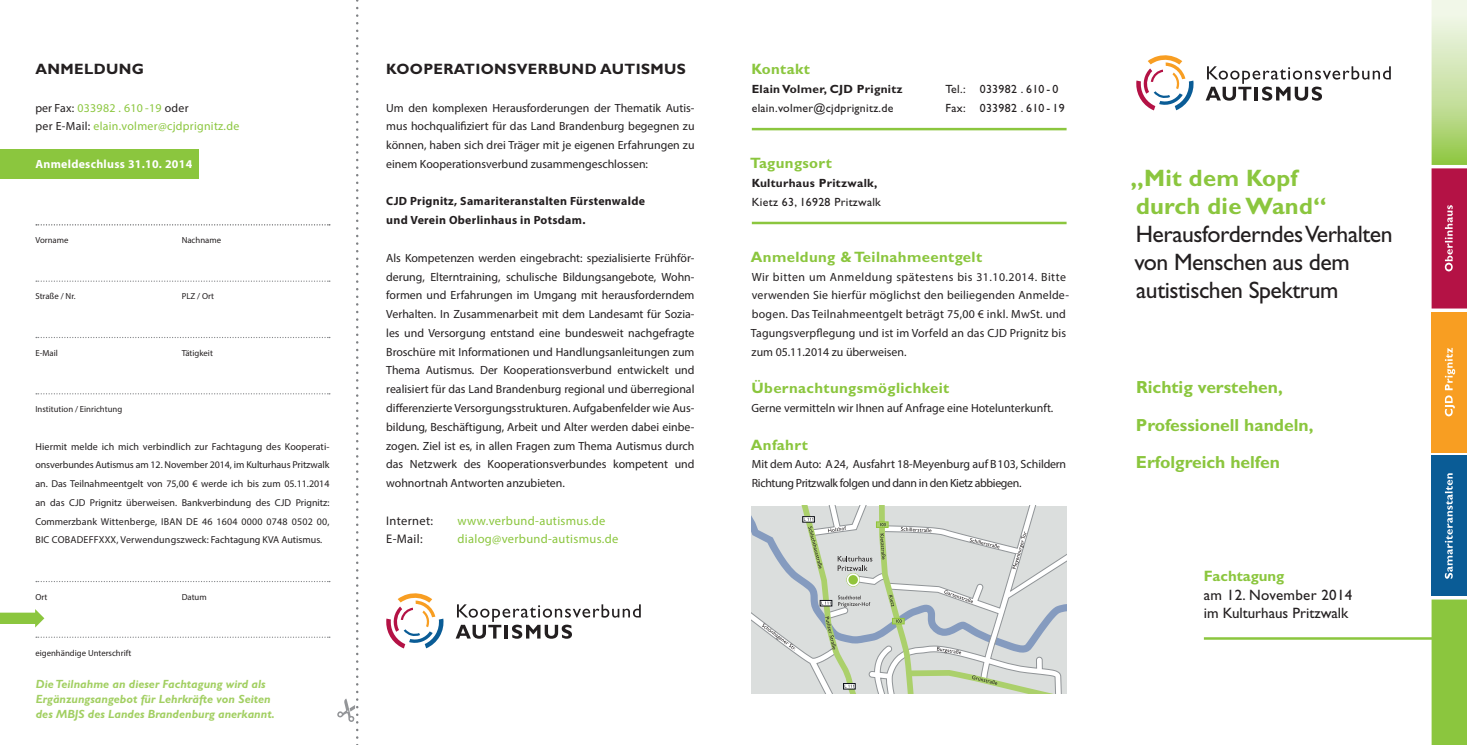
<style>
.page{position:relative;width:1467px;height:745px;background:#fff}
.page>*{position:absolute;margin:0;border:0;box-sizing:border-box;transform-origin:0 0}
.t1{font:23.75px/28.1px "Gill Sans";letter-spacing:-.02em;color:#231f20}
.t2{font:700 23.75px/28.1px "Gill Sans";letter-spacing:.01em;color:#8bc63e}
.t3{font:700 17.5px/37.5px "Gill Sans";color:#8bc63e}
.t4{font:700 15px "Gill Sans";letter-spacing:.025em;color:#8bc63e}
.t5{font:700 15px "Gill Sans";letter-spacing:.025em;color:#231f20}
.t6{font:15px "Gill Sans";color:#231f20}
.t7{font:15px "Gill Sans";letter-spacing:.02em;color:#231f20}
.t8{font:700 15px "Gill Sans";color:#8bc63e}
.t9{font:12.5px "Myriad Pro";letter-spacing:.025em;color:#8bc63e}
.t10{font:12.5px "Myriad Pro";letter-spacing:.025em;color:#231f20}
.t11{font:11.88px/18.8px "Myriad Pro";color:#231f20;text-align:justify}
.t12{font:11.88px/18.8px "Myriad Pro";letter-spacing:.02em;color:#231f20}
.t13{font:italic 700 11.88px/15px "Gill Sans";color:#a2cf62}
.t14{font:11.88px/18.8px "Myriad Pro";letter-spacing:-.025em;color:#231f20}
.t15{font:11.88px "Gill Sans";letter-spacing:.025em;color:#231f20}
.t16{font:700 11.88px "Myriad Pro";letter-spacing:.025em;color:#231f20}
.t17{font:11.88px "Myriad Pro";letter-spacing:.025em;color:#8bc63e}
.t18{font:700 11.88px "Gill Sans";letter-spacing:.025em;color:#231f20}
.t19{font:700 11.88px "Myriad Pro";letter-spacing:.025em;color:#fff}
.t20{font:10px/18.8px "Myriad Pro";color:#231f20;text-align:justify}
.t21{font:8.75px "Myriad Pro";color:#231f20}
.s1{color:#231f20}
</style>
<div class="page">
<hr style="left:1204px;top:636px;width:263px;height:3px;background:#8bc63e">
<hr style="left:752px;top:128px;width:315px;height:2px;background:#8bc63e">
<hr style="left:752px;top:221px;width:315px;height:3px;background:#8bc63e">
<svg style="left:1206px;top:66px;width:185px;height:35px"></svg>
<svg style="left:1136px;top:55px;width:58px;height:55px"></svg>
<div style="left:1431px;top:599px;width:36px;height:145px;background:#8bc63e"></div>
<div style="left:1431px;top:168px;width:36px;height:140px;background:#b41245"></div>
<div style="left:1431px;top:455px;width:36px;height:140px;background:#0a5c96"></div>
<div style="left:1431px;top:312px;width:36px;height:140px;background:#f89e22"></div>
<svg style="left:1445px;top:205px;width:8px;height:66px"></svg>
<svg style="left:1445px;top:347px;width:10px;height:69px"></svg>
<svg style="left:1445px;top:473px;width:8px;height:105px"></svg>
<svg style="left:1431px;top:0;width:36px;height:165px;background:#cae3a7"></svg>
<div style="left:0;top:149px;width:198px;height:29px;background:#8bc63e"></div>
<svg style="left:36px;top:393px;width:294px;height:1px"></svg>
<svg style="left:36px;top:336px;width:294px;height:2px"></svg>
<svg style="left:36px;top:280px;width:294px;height:1px"></svg>
<svg style="left:36px;top:224px;width:294px;height:1px"></svg>
<svg style="left:36px;top:636px;width:294px;height:1px"></svg>
<svg style="left:456px;top:604px;width:185px;height:34px"></svg>
<svg style="left:386px;top:593px;width:58px;height:55px"></svg>
<svg style="left:751px;top:505px;width:316px;height:188px;background:#d2d7d4"></svg>
<svg style="left:337px;top:0;width:21px;height:745px"></svg>
<svg style="left:0;top:609px;width:44px;height:18px"></svg>
<p class="t5" style="left:35px;top:60px;width:110px">ANMELDUNG</p>
<p class="t17" style="left:35px;top:100px;width:155px"><span class="s1">per Fax:</span> 033982 . 610 -19 <span class="s1">oder</span></p>
<p class="t17" style="left:35px;top:119px;width:205px"><span class="s1">per E-Mail:</span> elain.volmer@cjdprignitz.de</p>
<p class="t19" style="left:35px;top:156px;width:158px">Anmeldeschluss 31.10. 2014</p>
<p class="t21" style="left:35px;top:234px;width:35px">Vorname</p>
<p class="t21" style="left:182px;top:234px;width:41px">Nachname</p>
<p class="t21" style="left:35px;top:291px;width:42px">Straße / Nr.</p>
<p class="t21" style="left:182px;top:291px;width:34px">PLZ / Ort</p>
<p class="t21" style="left:35px;top:347px;width:24px">E-Mail</p>
<p class="t21" style="left:182px;top:347px;width:33px">Tätigkeit</p>
<p class="t21" style="left:35px;top:403px;width:88px">Institution / Einrichtung</p>
<p class="t20" style="left:35px;top:436px;width:296px">Hiermit melde ich mich verbindlich zur Fachtagung des Kooperati&shy;onsverbundes Autismus am 12. November 2014, im Kulturhaus Pritzwalk an. Das Teilnahmeentgelt von 75,00 € werde ich bis zum 05.11.2014 an das CJD Prignitz überweisen. Bankverbindung des CJD Prignitz:<br>Commerzbank Wittenberge, IBAN DE 46 1604 0000 0748 0502 00, BIC COBADEFFXXX, Verwendungszweck: Fachtagung KVA Autismus.</p>
<p class="t21" style="left:35px;top:591px;width:13px">Ort</p>
<p class="t21" style="left:182px;top:591px;width:27px">Datum</p>
<p class="t21" style="left:35px;top:647px;width:97px">eigenhändige Unterschrift</p>
<p class="t13" style="left:36px;top:676px;width:240px">Die Teilnahme an dieser Fachtagung wird als<br>Ergänzungsangebot für Lehrkräfte von Seiten des MBJS des Landes Brandenburg anerkannt.</p>
<p class="t5" style="left:386px;top:60px;width:301px">KOOPERATIONSVERBUND AUTISMUS</p>
<p class="t11" style="left:386px;top:98px;width:310px">Um den komplexen Herausforderungen der Thematik Autis&shy;mus hochqualifiziert für das Land Brandenburg begegnen zu können, haben sich drei Träger mit je eigenen Erfahrungen zu einem Kooperationsverbund zusammengeschlossen:</p>
<p class="t16" style="left:386px;top:193px;width:260px">CJD Prignitz, Samariteranstalten Fürstenwalde</p>
<p class="t16" style="left:386px;top:212px;width:201px">und Verein Oberlinhaus in Potsdam.</p>
<p class="t11" style="left:386px;top:248px;width:310px">Als Kompetenzen werden eingebracht: spezialisierte Frühför&shy;derung, Elterntraining, schulische Bildungsangebote, Wohn&shy;formen und Erfahrungen im Umgang mit herausforderndem Verhalten. In Zusammenarbeit mit dem Landesamt für Sozia&shy;les und Versorgung entstand eine bundesweit nachgefragte Broschüre mit Informationen und Handlungsanleitungen zum Thema Autismus. Der Kooperationsverbund entwickelt und realisiert für das Land Brandenburg regional und überregional differenzierte Versorgungsstrukturen. Aufgabenfelder wie Aus&shy;bildung, Beschäftigung, Arbeit und Alter werden dabei einbe&shy;zogen. Ziel ist es, in allen Fragen zum Thema Autismus durch das Netzwerk des Kooperationsverbundes kompetent und wohnortnah Antworten anzubieten.</p>
<p class="t10" style="left:386px;top:512px;width:48px">Internet:</p>
<p class="t9" style="left:457px;top:512px;width:149px">www.verbund-autismus.de</p>
<p class="t10" style="left:386px;top:531px;width:38px">E-Mail:</p>
<p class="t9" style="left:457px;top:531px;width:162px">dialog@verbund-autismus.de</p>
<p class="t4" style="left:752px;top:60px;width:60px">Kontakt</p>
<p class="t18" style="left:752px;top:82px;width:153px">Elain Volmer, CJD Prignitz</p>
<p class="t15" style="left:946px;top:82px;width:114px">Tel.: 033982 . 610 - 0</p>
<p class="t15" style="left:752px;top:101px;width:143px">elain.volmer@cjdprignitz.de</p>
<p class="t15" style="left:946px;top:101px;width:121px">Fax: 033982 . 610 - 19</p>
<p class="t4" style="left:750px;top:154px;width:83px">Tagungsort</p>
<p class="t18" style="left:752px;top:176px;width:127px">Kulturhaus Pritzwalk,</p>
<p class="t15" style="left:752px;top:195px;width:131px">Kietz 63, 16928 Pritzwalk</p>
<p class="t4" style="left:751px;top:248px;width:233px">Anmeldung &amp; Teilnahmeentgelt</p>
<p class="t12" style="left:751px;top:267px;width:320px">Wir bitten um Anmeldung spätestens bis 31.10.2014. Bitte verwenden Sie hierfür möglichst den beiliegenden Anmelde&shy;bogen. Das Teilnahmeentgelt beträgt 75,00 € inkl. MwSt. und Tagungsverpflegung und ist im Vorfeld an das CJD Prignitz bis zum 05.11.2014 zu überweisen.</p>
<p class="t4" style="left:751px;top:379px;width:199px">Übernachtungsmöglichkeit</p>
<p class="t11" style="left:751px;top:398px;width:303px">Gerne vermitteln wir Ihnen auf Anfrage eine Hotelunterkunft.</p>
<p class="t4" style="left:751px;top:435px;width:59px">Anfahrt</p>
<p class="t14" style="left:752px;top:454px;width:316px">Mit dem Auto: A24, Ausfahrt 18-Meyenburg auf B103, Schildern<br>Richtung Pritzwalk folgen und dann in den Kietz abbiegen.</p>
<p class="t2" style="left:1131px;top:163px;width:197px">„Mit dem Kopf durch die Wand“</p>
<p class="t1" style="left:1134px;top:220px;width:260px">Herausforderndes Verhalten von Menschen aus dem autistischen Spektrum</p>
<p class="t3" style="left:1136px;top:368px;width:179px">Richtig verstehen,<br>Professionell handeln,<br>Erfolgreich helfen</p>
<p class="t8" style="left:1204px;top:566px;width:82px">Fachtagung</p>
<p class="t7" style="left:1204px;top:585px;width:150px">am 12. November 2014</p>
<p class="t6" style="left:1204px;top:604px;width:146px">im Kulturhaus Pritzwalk</p>
</div>
